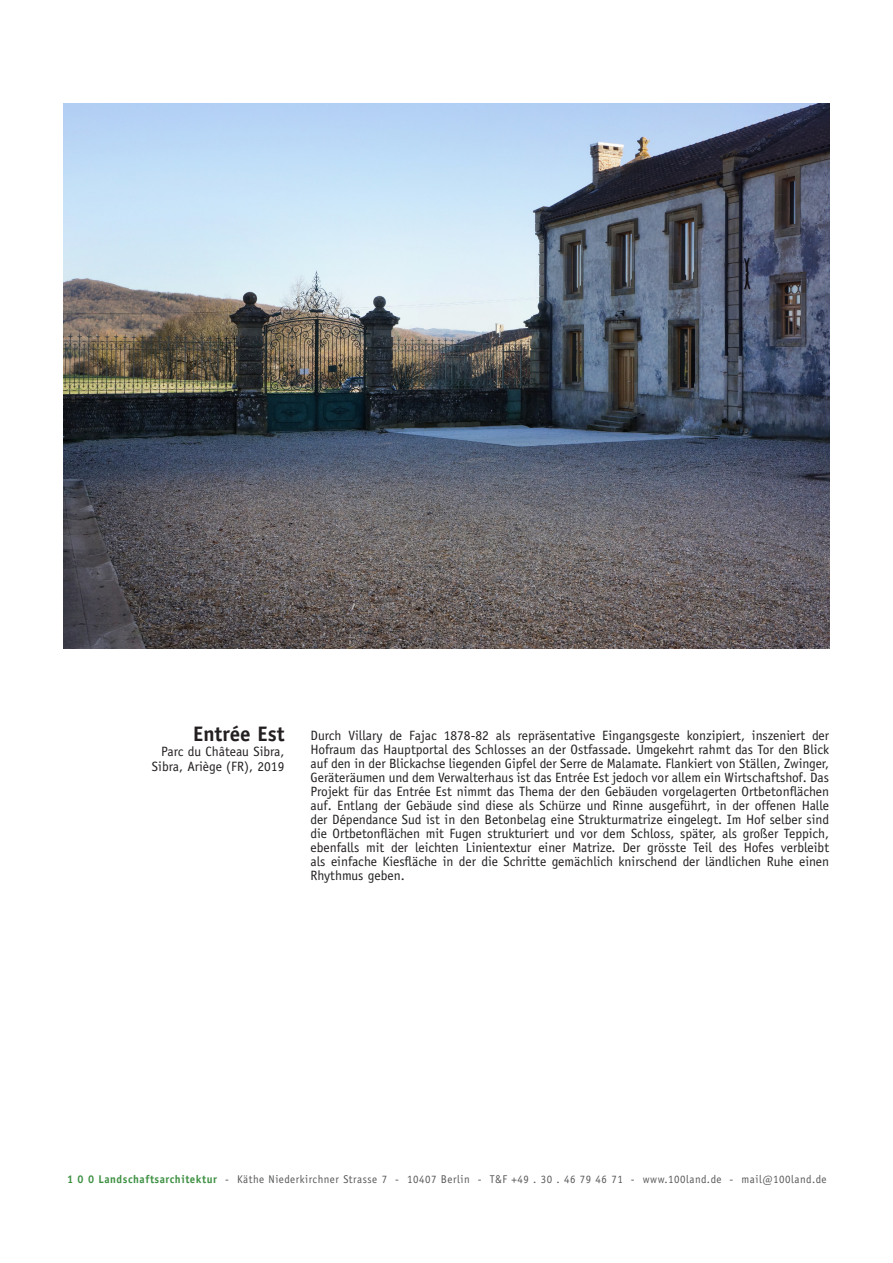
<style>
.page{position:relative;width:893px;height:1263px;background:#fff}
.page>*{position:absolute;margin:0;border:0;box-sizing:border-box;transform-origin:0 0}
.t1{font:700 21px "Officina Sans";color:#231f20}
.t2{font:13.5px/14px "Officina Sans";color:#231f20;text-align:justify}
.t3{font:11.25px "Officina Sans";letter-spacing:.05em;color:#57585a}
.s1{font-weight:700;color:#3d9042}
</style>
<div class="page">
<img style="left:64px;top:104px;width:765px;height:544px">
<p class="t1" style="left:193px;top:720px;width:93px">Entrée Est</p>
<p class="t2" style="left:161px;top:744px;width:125px">Parc du Château Sibra,</p>
<p class="t2" style="left:152px;top:759px;width:134px">Sibra, Ariège (FR), 2019</p>
<p class="t2" style="left:310px;top:729px;width:520px">Durch Villary de Fajac 1878-82 als repräsentative Eingangsgeste konzipiert, inszeniert der Hofraum das Hauptportal des Schlosses an der Ostfassade. Umgekehrt rahmt das Tor den Blick auf den in der Blickachse liegenden Gipfel der Serre de Malamate. Flankiert von Ställen, Zwinger, Geräteräumen und dem Verwalterhaus ist das Entrée Est jedoch vor allem ein Wirtschaftshof. Das Projekt für das Entrée Est nimmt das Thema der den Gebäuden vorgelagerten Ortbetonflächen auf. Entlang der Gebäude sind diese als Schürze und Rinne ausgeführt, in der offenen Halle der Dépendance Sud ist in den Betonbelag eine Strukturmatrize eingelegt. Im Hof selber sind die Ortbetonflächen mit Fugen strukturiert und vor dem Schloss, später, als großer Teppich, ebenfalls mit der leichten Linientextur einer Matrize. Der grösste Teil des Hofes verbleibt als einfache Kiesfläche in der die Schritte gemächlich knirschend der ländlichen Ruhe einen Rhythmus geben.</p>
<p class="t3" style="left:67px;top:1172px;width:761px"><span class="s1">1 0 0 Landschaftsarchitektur</span> - Käthe Niederkirchner Strasse 7 - 10407 Berlin - T&amp;F +49 . 30 . 46 79 46 71 - www.100land.de - mail@100land.de</p>
</div>
